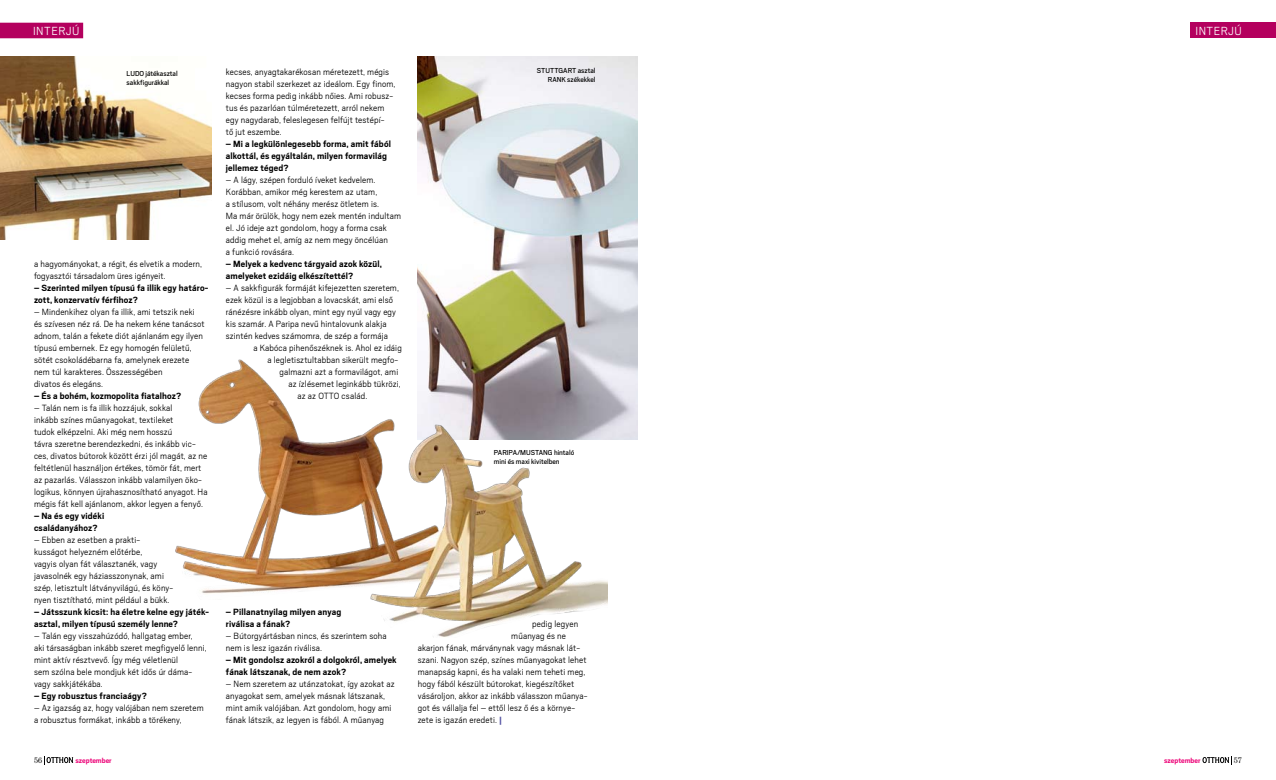
<style>
.page{position:relative;width:1276px;height:780px;background:#fff}
.page>*{position:absolute;margin:0;border:0;box-sizing:border-box;transform-origin:0 0}
.t1{font:13px "Scout M Light";letter-spacing:.04em;color:#fff}
.t2{font:10px/12px "Scout M Light";letter-spacing:.015em;color:#000}
.t3{font:700 10px/12px "Scout M";letter-spacing:.015em;color:#000}
.t4{font:8px/9px "Scout M";color:#000}
.t5{font:700 8px "Scout M";color:#ed0579}
.t6{font:8px "Century";color:#000}
.s1{font-family:"Scout M";font-weight:700;color:#524fa1}
</style>
<div class="page">
<svg style="left:0;top:23px;width:83px;height:15px"></svg>
<svg style="left:44px;top:756px;width:29px;height:8px"></svg>
<div style="left:1190px;top:23px;width:86px;height:15px;background:#b4005e"></div>
<svg style="left:1202px;top:756px;width:30px;height:8px"></svg>
<img style="left:418px;top:57px;width:220px;height:382px">
<img style="left:0;top:57px;width:212px;height:182px">
<img style="left:175px;top:355px;width:433px;height:282px">
<h1 class="t1" style="left:33px;top:25px;width:48px">interjú</h1>
<p class="t4" style="left:127px;top:69px;width:52px">LUDO játékasztal sakkfigurákkal</p>
<p class="t4" style="left:537px;top:66px;width:60px;text-align:right">STUTTGART asztal<br>RANK székekkel</p>
<p class="t2" style="left:226px;top:66px;width:171px">kecses, anyagtakarékosan méretezett, mégis nagyon stabil szerkezet az ideálom. Egy finom, kecses forma pedig inkább nőies. Ami robusz&shy;tus és pazarlóan túlméretezett, arról nekem egy nagydarab, feleslegesen felfújt testépí-<br>tő jut eszembe.</p>
<p class="t3" style="left:226px;top:138px;width:167px">– Mi a legkülönlegesebb forma, amit fából alkottál, és egyáltalán, milyen formavilág jellemez téged?</p>
<p class="t2" style="left:226px;top:174px;width:177px">– A lágy, szépen forduló íveket kedvelem.<br>Korábban, amikor még kerestem az utam,<br>a stílusom, volt néhány merész ötletem is.<br>Ma már örülök, hogy nem ezek mentén indultam el. Jó ideje azt gondolom, hogy a forma csak addig mehet el, amíg az nem megy öncélúan<br>a funkció rovására.</p>
<p class="t3" style="left:226px;top:258px;width:158px">– Melyek a kedvenc tárgyaid azok közül, amelyeket ezidáig elkészítettél?</p>
<p class="t2" style="left:226px;top:282px;width:175px">– A sakkfigurák formáját kifejezetten szeretem, ezek közül is a legjobban a lovacskát, ami első ránézésre inkább olyan, mint egy nyúl vagy egy kis szamár. A Paripa nevű hintalovunk alakja szintén kedves számomra, de szép a formája</p>
<p class="t2" style="left:253px;top:342px;width:150px">a Kabóca pihenőszéknek is. Ahol ez idáig</p>
<p class="t2" style="left:267px;top:354px;width:132px">a legletisztultabban sikerült megfo-</p>
<p class="t2" style="left:279px;top:366px;width:120px">galmazni azt a formavilágot, ami</p>
<p class="t2" style="left:288px;top:378px;width:114px">az ízlésemet leginkább tükrözi,</p>
<p class="t2" style="left:297px;top:390px;width:71px">az az OTTO család.</p>
<p class="t2" style="left:34px;top:258px;width:169px">a hagyományokat, a régit, és elvetik a modern, fogyasztói társadalom üres igényeit.</p>
<p class="t3" style="left:34px;top:282px;width:176px">– Szerinted milyen típusú fa illik egy határo&shy;zott, konzervatív férfihoz?</p>
<p class="t2" style="left:34px;top:306px;width:172px">– Mindenkihez olyan fa illik, ami tetszik neki és szívesen néz rá. De ha nekem kéne tanácsot adnom, talán a fekete diót ajánlanám egy ilyen típusú embernek. Ez egy homogén felületű, sötét csokoládébarna fa, amelynek erezete nem túl karakteres. Összességében<br>divatos és elegáns.</p>
<p class="t3" style="left:34px;top:390px;width:149px">– És a bohém, kozmopolita fiatalhoz?</p>
<p class="t2" style="left:34px;top:402px;width:175px">– Talán nem is fa illik hozzájuk, sokkal<br>inkább színes műanyagokat, textileket<br>tudok elképzelni. Aki még nem hosszú<br>távra szeretne berendezkedni, és inkább vic&shy;ces, divatos bútorok között érzi jól magát, az ne feltétlenül használjon értékes, tömör fát, mert az pazarlás. Válasszon inkább valamilyen öko&shy;logikus, könnyen újrahasznosítható anyagot. Ha mégis fát kell ajánlanom, akkor legyen a fenyő.</p>
<p class="t3" style="left:34px;top:510px;width:72px">– Na és egy vidéki családanyához?</p>
<p class="t2" style="left:34px;top:534px;width:141px">– Ebben az esetben a prakti&shy;kusságot helyezném előtérbe,<br>vagyis olyan fát választanék, vagy javasolnék egy háziasszonynak, ami szép, letisztult látványvilágú, és kön - nyen tisztítható, mint például a bükk.</p>
<p class="t3" style="left:34px;top:606px;width:176px">– Játsszunk kicsit: ha életre kelne egy játék&shy;asztal, milyen típusú személy lenne?</p>
<p class="t2" style="left:34px;top:630px;width:174px">– Talán egy visszahúzódó, hallgatag ember,<br>aki társaságban inkább szeret megfigyelő lenni, mint aktív résztvevő. Így még véletlenül<br>sem szólna bele mondjuk két idős úr dáma&shy;vagy sakkjátékába.</p>
<p class="t3" style="left:34px;top:690px;width:114px">– Egy robusztus franciaágy?</p>
<p class="t2" style="left:34px;top:702px;width:171px">– Az igazság az, hogy valójában nem szeretem a robusztus formákat, inkább a törékeny,</p>
<p class="t4" style="left:494px;top:447px;width:82px">PARIPA/MUSTANG hintaló mini és maxi kivitelben</p>
<p class="t3" style="left:226px;top:606px;width:117px">– Pillanatnyilag milyen anyag riválisa a fának?</p>
<p class="t2" style="left:226px;top:630px;width:162px">– Bútorgyártásban nincs, és szerintem soha nem is lesz igazán riválisa.</p>
<p class="t3" style="left:226px;top:654px;width:172px">– Mit gondolsz azokról a dolgokról, amelyek fának látszanak, de nem azok?</p>
<p class="t2" style="left:226px;top:678px;width:170px">– Nem szeretem az utánzatokat, így azokat az anyagokat sem, amelyek másnak látszanak, mint amik valójában. Azt gondolom, hogy ami fának látszik, az legyen is fából. A műanyag</p>
<p class="t2" style="left:532px;top:618px;width:47px">pedig legyen</p>
<p class="t2" style="left:511px;top:630px;width:56px">műanyag és ne</p>
<p class="t2" style="left:418px;top:642px;width:164px">akarjon fának, márványnak vagy másnak lát-</p>
<p class="t2" style="left:418px;top:654px;width:170px">szani. Nagyon szép, színes műanyagokat lehet</p>
<p class="t2" style="left:418px;top:666px;width:169px">manapság kapni, és ha valaki nem teheti meg,</p>
<p class="t2" style="left:418px;top:678px;width:158px">hogy fából készült bútorokat, kiegészítőket</p>
<p class="t2" style="left:418px;top:690px;width:171px">vásároljon, akkor az inkább válasszon műanya-</p>
<p class="t2" style="left:418px;top:702px;width:159px">got és vállalja fel – ettől lesz ő és a környe-</p>
<p class="t2" style="left:418px;top:714px;width:86px">zete is igazán eredeti. <span class="s1">|</span></p>
<p class="t6" style="left:34px;top:755px;width:9px">56</p>
<p class="t5" style="left:76px;top:756px;width:38px">szeptember</p>
<h1 class="t1" style="left:1195px;top:25px;width:48px">interjú</h1>
<p class="t5" style="left:1164px;top:756px;width:38px">szeptember</p>
<p class="t6" style="left:1234px;top:755px;width:9px">57</p>
</div>
